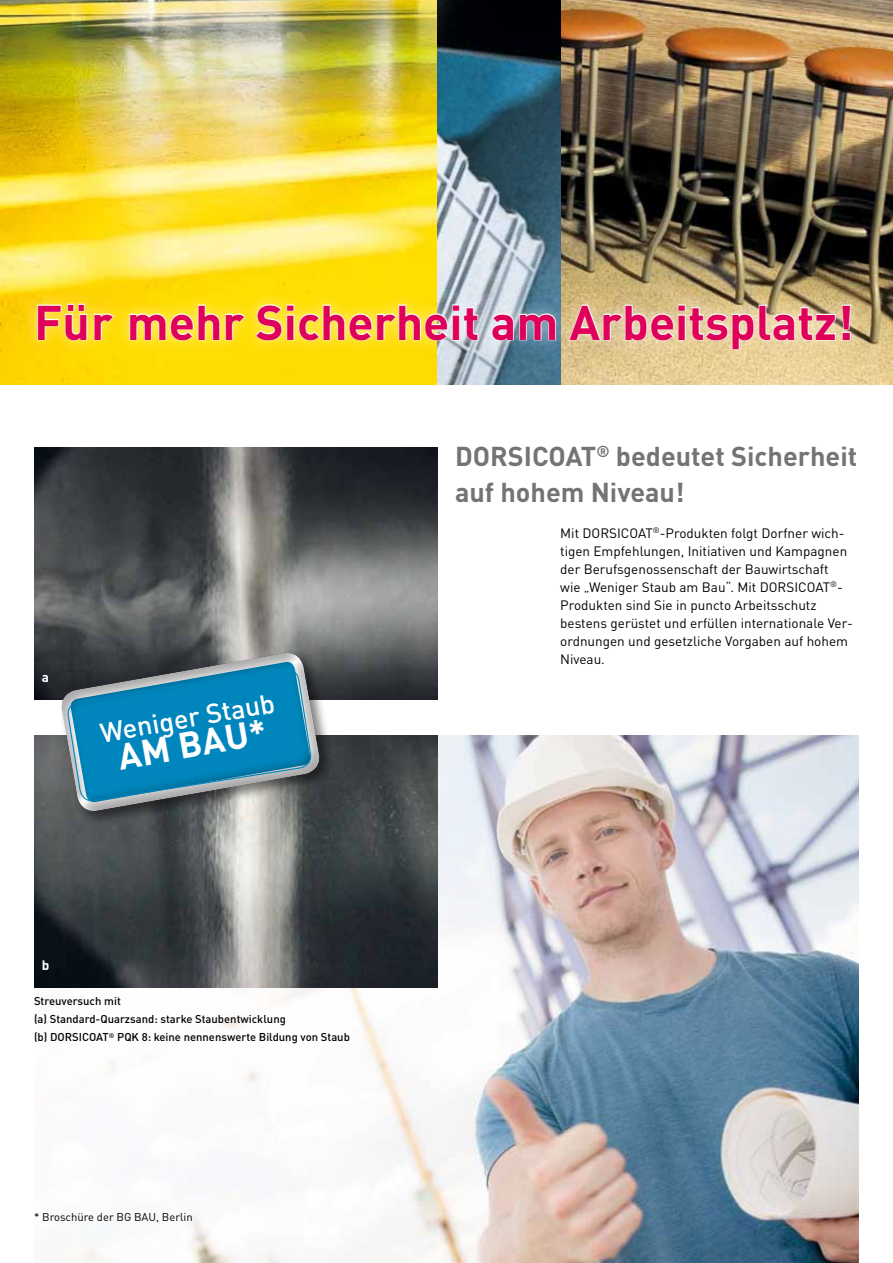
<style>
.page{position:relative;width:893px;height:1263px;background:#fff}
.page>*{position:absolute;margin:0;border:0;box-sizing:border-box;transform-origin:0 0}
.t1{font:700 48px "DINOT";color:#de0059}
.t2{font:700 36px "DINOT";color:#fff}
.t3{font:700 27px/36px "DINOT";color:#747476}
.t4{font:500 27px "DINOT";color:#fff}
.t5{font:13.5px/18px "DINOT";color:#000}
.t6{font:700 13.5px "DINOT";color:#fff}
.t7{font:500 11.25px/18px "DINOT";color:#000}
.t8{font:11.25px "DINOT";color:#000}
</style>
<div class="page">
<img style="left:560px;top:0;width:333px;height:385px">
<img style="left:0;top:0;width:438px;height:385px">
<img style="left:34px;top:736px;width:825px;height:527px">
<img style="left:34px;top:448px;width:404px;height:251px">
<img style="left:34px;top:736px;width:404px;height:251px">
<img style="left:438px;top:0;width:122px;height:385px">
<div style="left:23px;top:290px;width:841px;height:74px;background:#fff;opacity:.51"></div>
<svg style="left:36px;top:303px;width:79px;height:38px;background:#fee357"></svg>
<svg style="left:129px;top:304px;width:117px;height:37px;background:#fee859"></svg>
<svg style="left:254px;top:304px;width:225px;height:37px;background:#f6e676"></svg>
<svg style="left:491px;top:313px;width:66px;height:28px"></svg>
<svg style="left:568px;top:304px;width:284px;height:46px;background:#e5d3ac"></svg>
<div style="left:59px;top:650px;width:275px;height:176px;background:#000;opacity:.5"></div>
<svg style="left:58px;top:649px;width:264px;height:166px;background:#357e9c"></svg>
<h1 class="t1" style="left:34px;top:291px;width:821px">Für mehr Sicherheit am Arbeitsplatz!</h1>
<p class="t6" style="left:42px;top:668px;width:9px">a</p>
<h3 class="t4" style="left:97px;top:716px;width:178px;rotate:-10deg">Weniger Staub</h3>
<h2 class="t2" style="left:114px;top:734px;width:152px;rotate:-10deg">am Bau*</h2>
<p class="t6" style="left:42px;top:956px;width:9px">b</p>
<p class="t7" style="left:34px;top:992px;width:317px">Streuversuch mit<br>(a) Standard-Quarzsand: starke Staubentwicklung<br>(b) DORSICOAT<sup>®</sup> PQK 8: keine nennenswerte Bildung von Staub</p>
<p class="t8" style="left:34px;top:1210px;width:160px">* Broschüre der BG BAU, Berlin</p>
<h3 class="t3" style="left:455px;top:437px;width:404px">DORSICOAT<sup>®</sup> bedeutet Sicherheit auf hohem Niveau!</h3>
<p class="t5" style="left:560px;top:523px;width:294px">Mit DORSICOAT<sup>®</sup>-Produkten folgt Dorfner wich&shy;tigen Empfehlungen, Initiativen und Kampagnen der Berufsgenossenschaft der Bauwirtschaft<br>wie „Weniger Staub am Bau“. Mit DORSICOAT<sup>®</sup>- Produkten sind Sie in puncto Arbeitsschutz bestens gerüstet und erfüllen internationale Ver&shy;ordnungen und gesetzliche Vorgaben auf hohem Niveau.</p>
</div>
